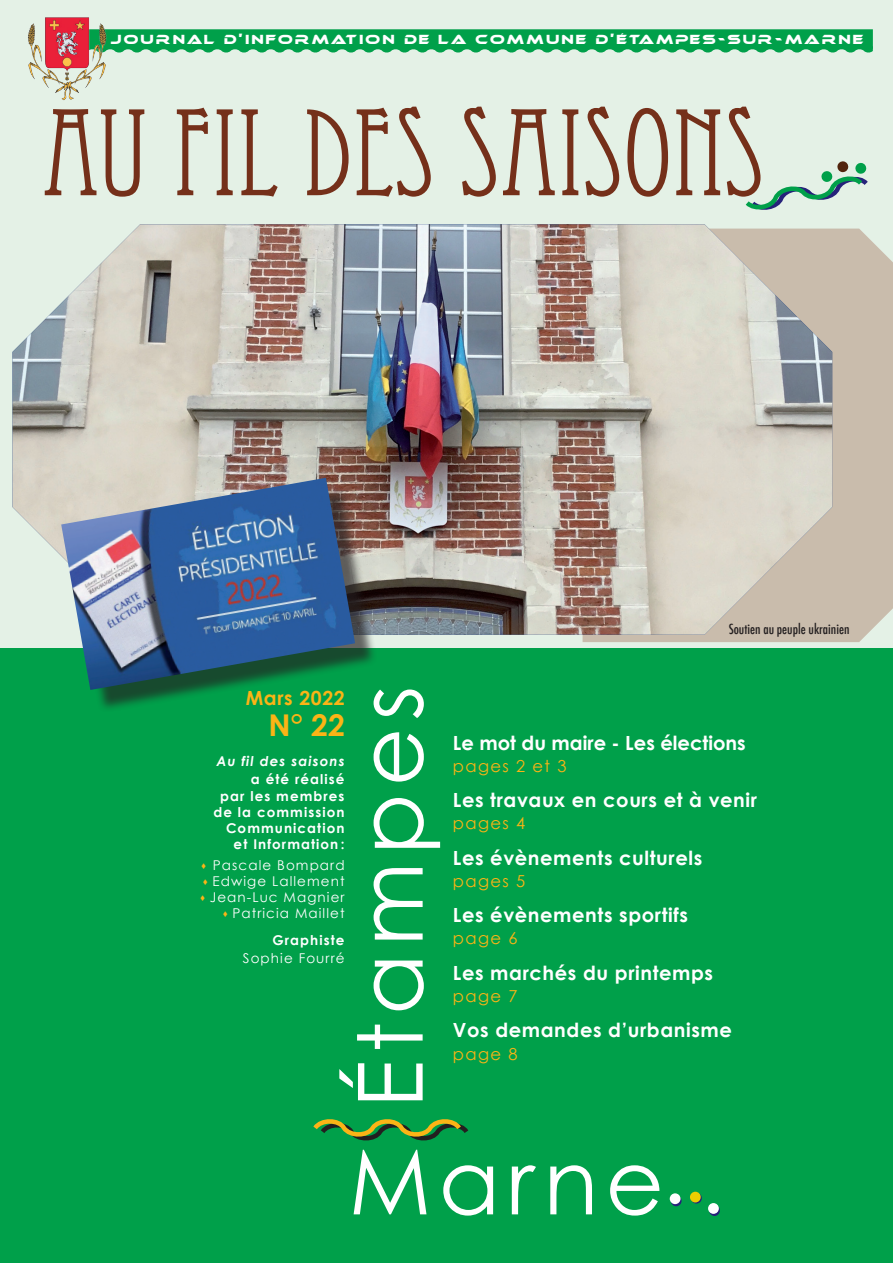
<style>
.page{position:relative;width:893px;height:1263px;background:#00a04a}
.page>*{position:absolute;margin:0;border:0;box-sizing:border-box;transform-origin:0 0}
.TITRE_PUBLICATION{font:121.2px "Eccentric Std";color:#75301a}
.t1{font:90px "Century Gothic";letter-spacing:.08em;color:#fff}
.N{font:700 30px "Century Gothic";color:#fbb416}
.Sommaire_titre{font:700 19.5px "Century Gothic";letter-spacing:.03em;color:#fff}
.Sommaire_titre-2{font:700 19.5px "Century Gothic";color:#fff}
.Date{font:700 19.5px "Century Gothic";letter-spacing:.03em;color:#fbb416}
.Sommaire_page{font:16.5px "Century Gothic";letter-spacing:.08em;color:#fbb416}
.Ours{font:13.5px "Century Gothic";letter-spacing:.08em;color:#fff}
.Ours-2{font:700 13.5px/16.2px "Century Gothic";letter-spacing:.08em;color:#fff;text-align:right}
.Légende_sans_filet{font:500 condensed 13.5px "Futura";color:#231f20}
.Ours-3{font:italic 700 13.5px "Century Gothic";letter-spacing:.08em;color:#fff}
.SURTITRE{font:12.75px "Ethnocentric";letter-spacing:.17em;color:#fff}
.s1{color:#fbb416}
</style>
<div class="page">
<div style="left:0;top:0;width:893px;height:647px;background:#e4f1e6"></div>
<svg style="left:745px;top:161px;width:123px;height:49px"></svg>
<div style="left:81px;top:29px;width:792px;height:20px;background:#00a04a"></div>
<svg style="left:107px;top:49px;width:766px;height:4px"></svg>
<img style="left:28px;top:17px;width:79px;height:83px">
<svg style="left:691px;top:1193px;width:11px;height:10px"></svg>
<svg style="left:313px;top:1119px;width:156px;height:21px"></svg>
<svg style="left:671px;top:1195px;width:11px;height:11px"></svg>
<div style="left:709px;top:1205px;width:11px;height:11px;background:#26227a;border-radius:50%"></div>
<div style="left:670px;top:1193px;width:10px;height:11px;background:#fff;border-radius:50%"></div>
<div style="left:708px;top:1203px;width:11px;height:11px;background:#fff;border-radius:50%"></div>
<div style="left:690px;top:1192px;width:11px;height:10px;background:#eace02;border-radius:50%"></div>
<div style="left:583px;top:229px;width:310px;height:413px;background:#c9bcac"></div>
<img style="left:13px;top:224px;width:819px;height:411px">
<div style="left:69px;top:485px;width:308px;height:227px;background:#231f20;opacity:.67"></div>
<img style="left:61px;top:478px;width:294px;height:212px">
<p class="SURTITRE" style="left:111px;top:32px;width:754px">JOURNAL D’INFORMATION DE LA COMMUNE D’ÉTAMPES-SUR-MARNE</p>
<p class="TITRE_PUBLICATION" style="left:41px;top:83px;width:724px">AU FIL DES SAISONS</p>
<p class="Légende_sans_filet" style="left:729px;top:620px;width:122px">Soutien au peuple ukrainien</p>
<p class="t1" style="left:335px;top:1108px;width:424px;rotate:-90deg">Étampes</p>
<p class="Date" style="left:246px;top:685px;width:101px">Mars 2022</p>
<p class="N" style="left:269px;top:706px;width:78px">N° 22</p>
<p class="Ours-3" style="left:216px;top:752px;width:130px">Au fil des saisons</p>
<p class="Ours-2" style="left:213px;top:771px;width:133px">a été réalisé<br>par les membres de la commission<br>Communication et Information:</p>
<p class="Ours" style="left:201px;top:856px;width:145px"><span class="s1">•</span> Pascale Bompard</p>
<p class="Ours" style="left:203px;top:873px;width:143px"><span class="s1">•</span> Edwige Lallement</p>
<p class="Ours" style="left:200px;top:889px;width:146px"><span class="s1">•</span> Jean-Luc Magnier</p>
<p class="Ours" style="left:222px;top:905px;width:124px"><span class="s1">•</span> Patricia Maillet</p>
<p class="Ours-2" style="left:272px;top:932px;width:74px">Graphiste</p>
<p class="Ours" style="left:243px;top:950px;width:103px">Sophie Fourré</p>
<p class="Sommaire_titre-2" style="left:453px;top:730px;width:294px">Le mot du maire - Les élections</p>
<p class="Sommaire_page" style="left:453px;top:756px;width:115px">pages 2 et 3</p>
<p class="Sommaire_titre" style="left:453px;top:788px;width:306px">Les travaux en cours et à venir</p>
<p class="Sommaire_page" style="left:453px;top:813px;width:74px">pages 4</p>
<p class="Sommaire_titre" style="left:453px;top:845px;width:251px">Les évènements culturels</p>
<p class="Sommaire_page" style="left:453px;top:871px;width:74px">pages 5</p>
<p class="Sommaire_titre" style="left:453px;top:903px;width:237px">Les évènements sportifs</p>
<p class="Sommaire_page" style="left:453px;top:928px;width:66px">page 6</p>
<p class="Sommaire_titre" style="left:453px;top:960px;width:262px">Les marchés du printemps</p>
<p class="Sommaire_page" style="left:453px;top:986px;width:66px">page 7</p>
<p class="Sommaire_titre" style="left:453px;top:1018px;width:281px">Vos demandes d’urbanisme</p>
<p class="Sommaire_page" style="left:453px;top:1043px;width:66px">page 8</p>
<p class="t1" style="left:349px;top:1127px;width:317px">Marne</p>
</div>
